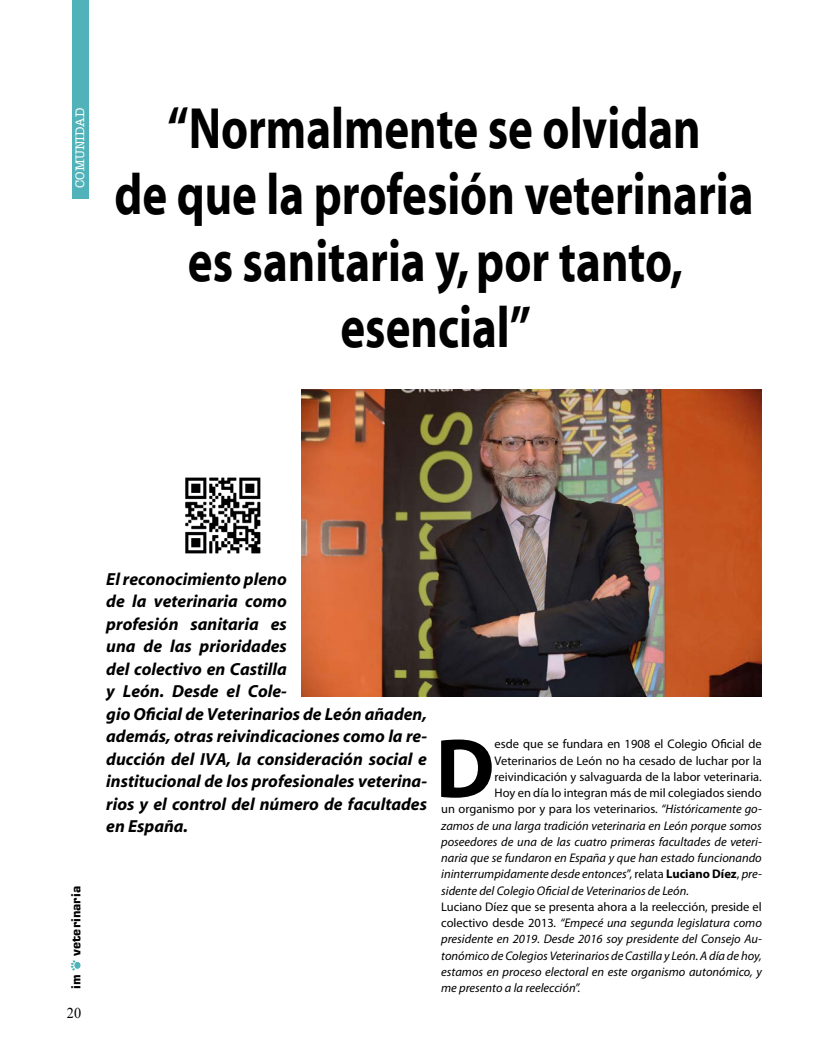
<style>
.page{position:relative;width:815px;height:1063px;background:#fff}
.page>*{position:absolute;margin:0;border:0;box-sizing:border-box;transform-origin:0 0}
.t1{font:700 84.88px "Myriad Pro";color:#000}
.t2{font:700 58.75px/66.2px "Myriad";color:#000;text-align:center;scale:.8 1}
.t3{font:italic 700 17.5px/22.5px "Myriad";color:#000}
.t4{font:15px "Times New Roman";color:#000;scale:.95 1}
.t5{font:italic 12.5px/16.2px "Myriad Pro";color:#000;text-align:justify}
.t6{font:12.5px "Myriad Pro";color:#000}
.t7{font:700 12.5px "Square 721 BT";color:#000}
.t8{font:12.5px "Memorandum";color:#fff}
.s1{font-style:italic}
.s2{font-style:normal}
.s3{font-weight:700;font-style:normal}
</style>
<div class="page">
<div style="left:74px;top:962px;width:7px;height:7px;background:#51b3b9;border-radius:50%"></div>
<svg style="left:71px;top:960px;width:5px;height:11px"></svg>
<div style="left:72px;top:0;width:16px;height:198px;background:#51b3b9"></div>
<img style="left:301px;top:390px;width:461px;height:306px">
<img style="left:185px;top:477px;width:76px;height:77px">
<p class="t8" style="left:72px;top:188px;width:82px;rotate:-90deg">COMUNIDAD</p>
<h2 class="t2" style="left:115px;top:97px;width:800px">“Normalmente se olvidan<br>de que la profesión veterinaria es sanitaria y, por tanto, esencial”</h2>
<p class="t7" style="left:68px;top:956px;width:71px;rotate:-90deg">veterinaria</p>
<p class="t7" style="left:68px;top:989px;width:16px;rotate:-90deg">im</p>
<p class="t4" style="left:67px;top:1003px;width:16px">20</p>
<p class="t3" style="left:106px;top:568px;width:322px">El reconocimiento pleno<br>de la veterinaria como<br>profesión sanitaria es<br>una de las prioridades<br>del colectivo en Castilla<br>y León. Desde el Cole-<br>gio Oficial de Veterinarios de León añaden, además, otras reivindicaciones como la re&shy;ducción del IVA, la consideración social e institucional de los profesionales veterina&shy;rios y el control del número de facultades en España.</p>
<h1 class="t1" style="left:436px;top:713px;width:61px">D</h1>
<p class="t6" style="left:495px;top:736px;width:269px">esde que se fundara en 1908 el Colegio Oficial de</p>
<p class="t6" style="left:495px;top:753px;width:269px">Veterinarios de León no ha cesado de luchar por la</p>
<p class="t6" style="left:495px;top:769px;width:269px">reivindicación y salvaguarda de la labor veterinaria.</p>
<p class="t6" style="left:495px;top:785px;width:269px">Hoy en día lo integran más de mil colegiados siendo</p>
<p class="t6" style="left:441px;top:801px;width:322px">un organismo por y para los veterinarios. <span class="s1">“Históricamente go-</span></p>
<p class="t5" style="left:441px;top:817px;width:322px">zamos de una larga tradición veterinaria en León porque somos</p>
<p class="t5" style="left:441px;top:833px;width:322px">poseedores de una de las cuatro primeras facultades de veteri-</p>
<p class="t5" style="left:441px;top:850px;width:322px">naria que se fundaron en España y que han estado funcionando</p>
<p class="t5" style="left:441px;top:866px;width:322px">ininterrumpidamente desde entonces<span class="s2">”, relata</span> <span class="s3">Luciano Díez</span><span class="s2">,</span> pre-</p>
<p class="t5" style="left:441px;top:882px;width:249px">sidente del Colegio Oficial de Veterinarios de León.</p>
<p class="t5" style="left:441px;top:898px;width:322px"><span class="s2">Luciano Díez que se presenta ahora a la reelección, preside el colectivo desde 2013</span>. “Empecé una segunda legislatura como presidente en 2019. Desde 2016 soy presidente del Consejo Au&shy;tonómico de Colegios Veterinarios de Castilla y León. A día de hoy, estamos en proceso electoral en este organismo autonómico, y me presento a la reelección”.</p>
</div>
